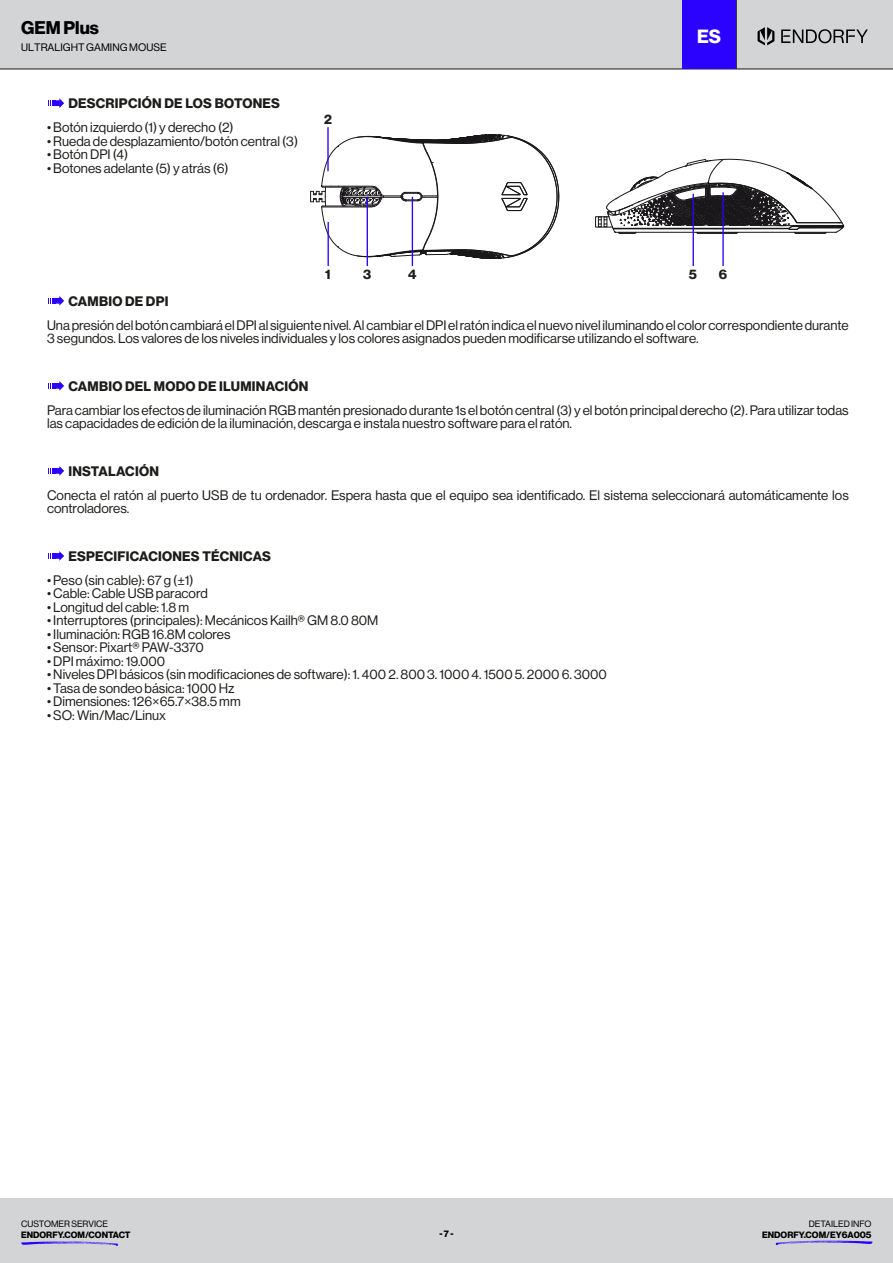
<style>
.page{position:relative;width:893px;height:1263px;background:#fff}
.page>*{position:absolute;margin:0;border:0;box-sizing:border-box;transform-origin:0 0}
.t1{font:18.75px "N Haas Grotesk DS Pro 75 Bd";color:#fff}
.t2{font:18px "N Haas Grotesk DS Pro 75 Bd";color:#000}
.t3{font:13.5px/13.5px "N Haas Grotesk DS Pro 55 Rg";color:#1d1d1b}
.t4{font:13.5px "N Haas Grotesk DS Pro 75 Bd";letter-spacing:.02em;color:#1d1d1b}
.t5{font:10.65px "N Haas Grotesk DS Pro 55 Rg";color:#000}
.t6{font:9px "N Haas Grotesk DS Pro 75 Bd";color:#000}
.t7{font:9px "N Haas Grotesk DS Pro 55 Rg";color:#000}
</style>
<div class="page">
<svg style="left:310px;top:134px;width:249px;height:125px"></svg>
<svg style="left:595px;top:159px;width:249px;height:75px"></svg>
<svg style="left:48px;top:551px;width:16px;height:10px"></svg>
<svg style="left:48px;top:296px;width:16px;height:10px"></svg>
<svg style="left:48px;top:381px;width:16px;height:10px"></svg>
<svg style="left:48px;top:466px;width:16px;height:10px"></svg>
<svg style="left:48px;top:98px;width:16px;height:10px"></svg>
<hr style="left:722px;top:192px;width:2px;height:74px;background:#2c02ff">
<hr style="left:693px;top:194px;width:1px;height:72px;background:#2c02ff">
<hr style="left:412px;top:197px;width:1px;height:69px;background:#2c02ff">
<hr style="left:367px;top:197px;width:1px;height:69px;background:#2c02ff">
<hr style="left:327px;top:222px;width:2px;height:44px;background:#2c02ff">
<hr style="left:327px;top:127px;width:2px;height:44px;background:#2c02ff">
<div style="left:0;top:0;width:893px;height:69px;background:#d3d4d5"></div>
<svg style="left:758px;top:27px;width:110px;height:18px"></svg>
<hr style="left:736px;top:0;width:1px;height:69px;background:#1a171b">
<div style="left:0;top:1198px;width:893px;height:65px;background:#d3d4d5"></div>
<svg style="left:21px;top:1241px;width:97px;height:5px"></svg>
<svg style="left:776px;top:1240px;width:96px;height:5px"></svg>
<hr style="left:0;top:69px;width:893px;height:1px;background:#1a171b">
<div style="left:682px;top:0;width:54px;height:69px;background:#2c02ff"></div>
<h2 class="t2" style="left:21px;top:17px;width:79px">GEM Plus</h2>
<p class="t5" style="left:21px;top:41px;width:147px">ULTRALIGHT GAMING MOUSE</p>
<p class="t4" style="left:68px;top:95px;width:213px">DESCRIPCIÓN DE LOS BOTONES</p>
<p class="t3" style="left:47px;top:121px;width:188px">• Botón izquierdo (1) y derecho (2)</p>
<p class="t3" style="left:47px;top:134px;width:253px">• Rueda de desplazamiento/botón central (3)</p>
<p class="t3" style="left:47px;top:148px;width:83px">• Botón DPI (4)</p>
<p class="t3" style="left:47px;top:161px;width:183px">• Botones adelante (5) y atrás (6)</p>
<p class="t4" style="left:324px;top:112px;width:9px">2</p>
<h1 class="t1" style="left:697px;top:26px;width:25px">ES</h1>
<p class="t4" style="left:68px;top:293px;width:102px">CAMBIO DE DPI</p>
<p class="t4" style="left:325px;top:267px;width:7px">1</p>
<p class="t4" style="left:363px;top:267px;width:10px">3</p>
<p class="t4" style="left:408px;top:267px;width:10px">4</p>
<p class="t4" style="left:689px;top:267px;width:10px">5</p>
<p class="t4" style="left:719px;top:267px;width:10px">6</p>
<p class="t3" style="left:47px;top:318px;width:803px">Una presión del botón cambiará el DPI al siguiente nivel. Al cambiar el DPI el ratón indica el nuevo nivel iluminando el color correspondiente durante<br>3 segundos. Los valores de los niveles individuales y los colores asignados pueden modificarse utilizando el software.</p>
<p class="t4" style="left:68px;top:378px;width:242px">CAMBIO DEL MODO DE ILUMINACIÓN</p>
<p class="t3" style="left:47px;top:403px;width:803px">Para cambiar los efectos de iluminación RGB mantén presionado durante 1s el botón central (3) y el botón principal derecho (2). Para utilizar todas las capacidades de edición de la iluminación, descarga e instala nuestro software para el ratón.</p>
<p class="t4" style="left:68px;top:463px;width:92px">INSTALACIÓN</p>
<p class="t3" style="left:47px;top:488px;width:803px">Conecta el ratón al puerto USB de tu ordenador. Espera hasta que el equipo sea identificado. El sistema seleccionará automáticamente los controladores.</p>
<p class="t4" style="left:68px;top:548px;width:204px">ESPECIFICACIONES TÉCNICAS</p>
<p class="t3" style="left:47px;top:573px;width:148px">• Peso (sin cable): 67 g (±1)</p>
<p class="t3" style="left:47px;top:587px;width:162px">• Cable: Cable USB paracord</p>
<p class="t3" style="left:47px;top:600px;width:144px">• Longitud del cable: 1.8 m</p>
<p class="t3" style="left:47px;top:614px;width:333px">• Interruptores (principales): Mecánicos Kailh® GM 8.0 80M</p>
<p class="t3" style="left:47px;top:627px;width:185px">• Iluminación: RGB 16.8M colores</p>
<p class="t3" style="left:47px;top:641px;width:158px">• Sensor: Pixart® PAW-3370</p>
<p class="t3" style="left:47px;top:654px;width:120px">• DPI máximo: 19.000</p>
<p class="t3" style="left:47px;top:668px;width:561px">• Niveles DPI básicos (sin modificaciones de software): 1. 400 2. 800 3. 1000 4. 1500 5. 2000 6. 3000</p>
<p class="t3" style="left:47px;top:681px;width:189px">• Tasa de sondeo básica: 1000 Hz</p>
<p class="t3" style="left:47px;top:695px;width:195px">• Dimensiones: 126×65.7×38.5 mm</p>
<p class="t3" style="left:47px;top:708px;width:121px">• SO: Win/Mac/Linux</p>
<p class="t7" style="left:21px;top:1219px;width:88px">CUSTOMER SERVICE</p>
<p class="t6" style="left:21px;top:1229px;width:111px">ENDORFY.COM/CONTACT</p>
<p class="t7" style="left:809px;top:1219px;width:64px">DETAILED INFO</p>
<p class="t6" style="left:439px;top:1229px;width:16px">- 7 -</p>
<p class="t6" style="left:762px;top:1229px;width:111px">ENDORFY.COM/EY6A005</p>
</div>
